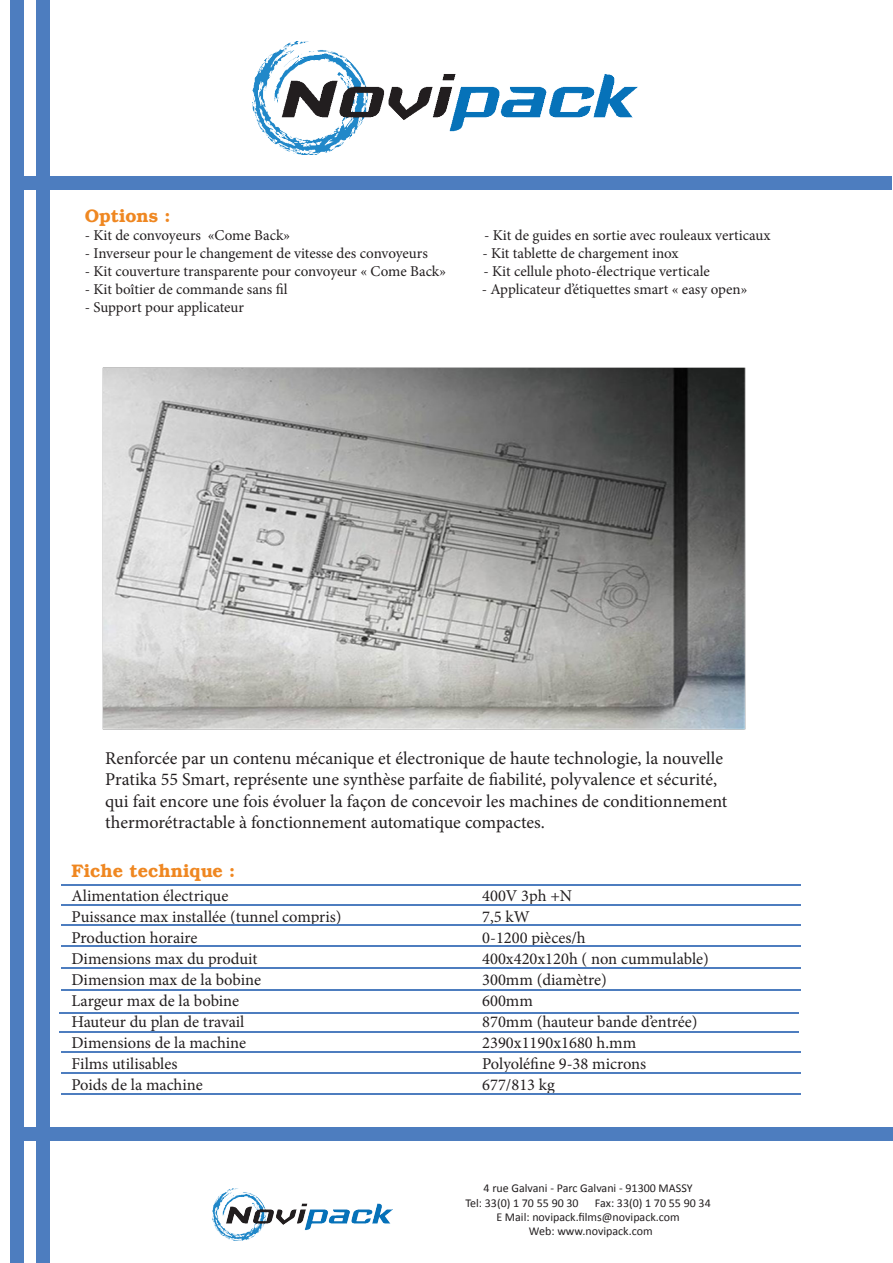
<style>
.page{position:relative;width:893px;height:1263px;background:#fff}
.page>*{position:absolute;margin:0;border:0;box-sizing:border-box;transform-origin:0 0}
.t1{font:18px/21.6px "Minion Pro";color:#231f20}
.t2{font:600 18px "Bookman";color:#ef8721}
.t3{font:16.5px "Minion Pro";color:#231f20}
.t4{font:15px "Minion Pro";color:#231f20}
.t5{font:12px "Calibri";color:#231f20}
</style>
<div class="page">
<img style="left:213px;top:1188px;width:180px;height:53px">
<div style="left:15px;top:1128px;width:878px;height:13px;background:#4d7dbf"></div>
<div style="left:36px;top:0;width:13px;height:1263px;background:#4d7dbf"></div>
<div style="left:10px;top:0;width:14px;height:1263px;background:#4d7dbf"></div>
<div style="left:10px;top:176px;width:882px;height:14px;background:#4d7dbf"></div>
<img style="left:253px;top:41px;width:385px;height:113px">
<hr style="left:61px;top:904px;width:740px;height:2px;background:#4d7dbf">
<hr style="left:61px;top:884px;width:740px;height:1px;background:#4d7dbf">
<hr style="left:61px;top:924px;width:740px;height:2px;background:#4d7dbf">
<hr style="left:61px;top:1072px;width:740px;height:2px;background:#4d7dbf">
<hr style="left:59px;top:1031px;width:740px;height:1px;background:#4d7dbf">
<hr style="left:59px;top:1012px;width:740px;height:1px;background:#4d7dbf">
<hr style="left:61px;top:989px;width:740px;height:2px;background:#4d7dbf">
<hr style="left:61px;top:945px;width:740px;height:1px;background:#4d7dbf">
<hr style="left:61px;top:1093px;width:740px;height:2px;background:#4d7dbf">
<hr style="left:61px;top:1051px;width:740px;height:2px;background:#4d7dbf">
<img style="left:102px;top:367px;width:644px;height:363px">
<hr style="left:61px;top:967px;width:740px;height:2px;background:#4d7dbf">
<p class="t2" style="left:85px;top:205px;width:87px">Options :</p>
<p class="t4" style="left:85px;top:225px;width:207px">- Kit de convoyeurs «Come Back»</p>
<p class="t4" style="left:484px;top:225px;width:288px">- Kit de guides en sortie avec rouleaux verticaux</p>
<p class="t4" style="left:85px;top:243px;width:345px">- Inverseur pour le changement de vitesse des convoyeurs</p>
<p class="t4" style="left:482px;top:243px;width:198px">- Kit tablette de chargement inox</p>
<p class="t4" style="left:85px;top:261px;width:363px">- Kit couverture transparente pour convoyeur « Come Back»</p>
<p class="t4" style="left:483px;top:261px;width:228px">- Kit cellule photo-électrique verticale</p>
<p class="t4" style="left:85px;top:279px;width:204px">- Kit boîtier de commande sans fil</p>
<p class="t4" style="left:482px;top:279px;width:267px">- Applicateur d’étiquettes smart « easy open»</p>
<p class="t4" style="left:85px;top:297px;width:161px">- Support pour applicateur</p>
<p class="t1" style="left:105px;top:747px;width:624px">Renforcée par un contenu mécanique et électronique de haute technologie, la nouvelle Pratika 55 Smart, représente une synthèse parfaite de fiabilité, polyvalence et sécurité, qui fait encore une fois évoluer la façon de concevoir les machines de conditionnement thermorétractable à fonctionnement automatique compactes.</p>
<p class="t2" style="left:71px;top:860px;width:165px">Fiche technique :</p>
<p class="t3" style="left:71px;top:884px;width:158px">Alimentation électrique</p>
<p class="t3" style="left:71px;top:905px;width:272px">Puissance max installée (tunnel compris)</p>
<p class="t3" style="left:71px;top:926px;width:128px">Production horaire</p>
<p class="t3" style="left:71px;top:947px;width:188px">Dimensions max du produit</p>
<p class="t3" style="left:71px;top:968px;width:191px">Dimension max de la bobine</p>
<p class="t3" style="left:71px;top:989px;width:169px">Largeur max de la bobine</p>
<p class="t3" style="left:71px;top:1010px;width:175px">Hauteur du plan de travail</p>
<p class="t3" style="left:71px;top:1031px;width:176px">Dimensions de la machine</p>
<p class="t3" style="left:71px;top:1052px;width:108px">Films utilisables</p>
<p class="t3" style="left:71px;top:1073px;width:133px">Poids de la machine</p>
<p class="t3" style="left:482px;top:884px;width:91px">400V 3ph +N</p>
<p class="t3" style="left:482px;top:905px;width:49px">7,5 kW</p>
<p class="t3" style="left:482px;top:926px;width:105px">0-1200 pièces/h</p>
<p class="t3" style="left:482px;top:947px;width:228px">400x420x120h ( non cummulable)</p>
<p class="t3" style="left:482px;top:968px;width:126px">300mm (diamètre)</p>
<p class="t3" style="left:482px;top:989px;width:52px">600mm</p>
<p class="t3" style="left:482px;top:1010px;width:217px">870mm (hauteur bande d’entrée)</p>
<p class="t3" style="left:482px;top:1031px;width:155px">2390x1190x1680 h.mm</p>
<p class="t3" style="left:482px;top:1052px;width:165px">Polyoléfine 9-38 microns</p>
<p class="t3" style="left:482px;top:1073px;width:74px">677/813 kg</p>
<p class="t5" style="left:484px;top:1181px;width:210px">4 rue Galvani - Parc Galvani - 91300 MASSY</p>
<p class="t5" style="left:465px;top:1195px;width:115px">Tel: 33(0) 1 70 55 90 30</p>
<p class="t5" style="left:595px;top:1195px;width:117px">Fax: 33(0) 1 70 55 90 34</p>
<p class="t5" style="left:496px;top:1209px;width:185px">E Mail: novipack.films@novipack.com</p>
<p class="t5" style="left:529px;top:1224px;width:125px">Web: www.novipack.com</p>
</div>
